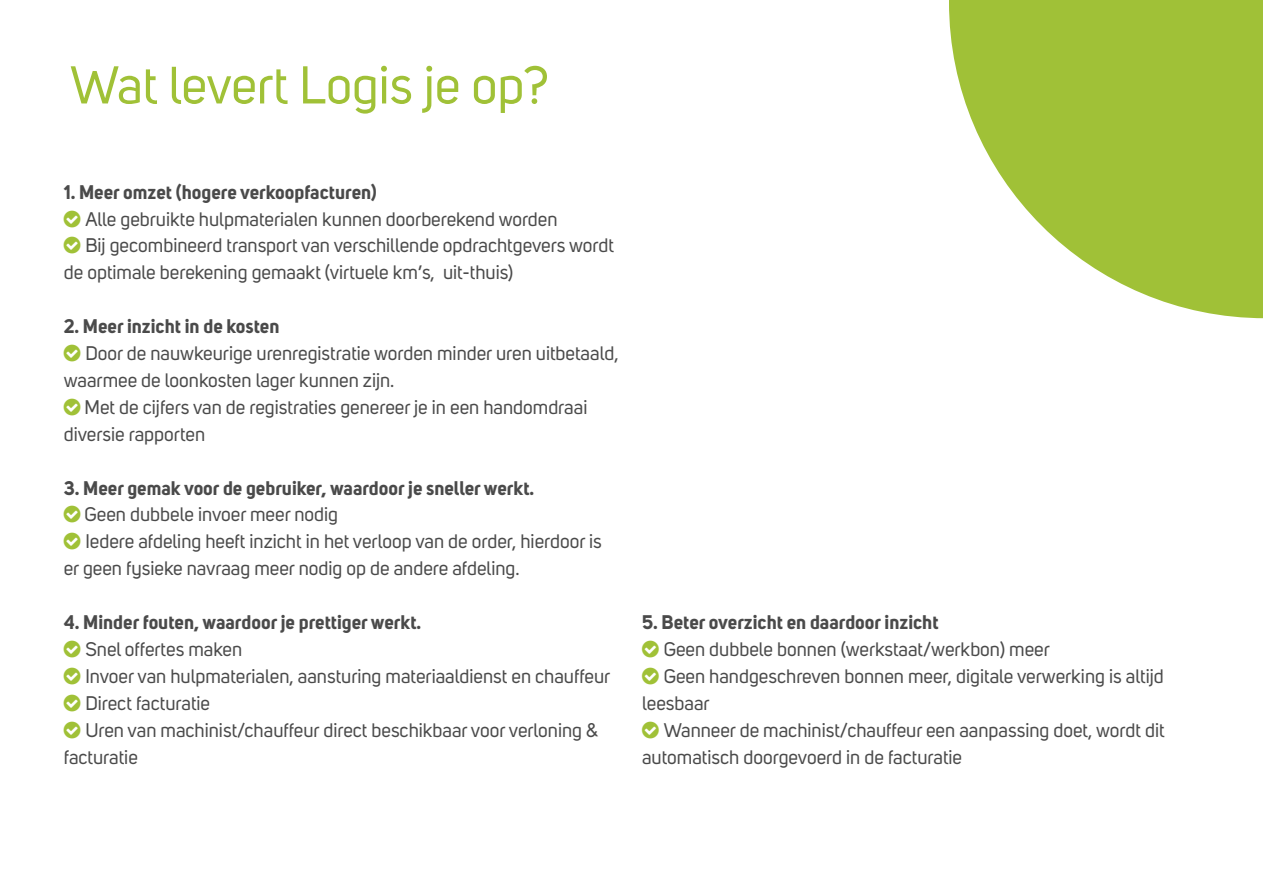
<style>
.page{position:relative;width:1263px;height:893px;background:#fff}
.page>*{position:absolute;margin:0;border:0;box-sizing:border-box;transform-origin:0 0}
.t1{font:52.5px "Uni Sans";color:#a0c137}
.t2{font:19.5px/26.8px "Uni Sans";color:#4a4a4a}
.t3{font:700 19.5px "Uni Sans";color:#4a4a4a}
</style>
<div class="page">
<svg style="left:949px;top:0;width:314px;height:318px;fill:#a0c137"></svg>
<p class="t1" style="left:70px;top:55px;width:480px">Wat levert Logis je op?</p>
<p class="t3" style="left:64px;top:180px;width:315px">1. Meer omzet (hogere verkoopfacturen)</p>
<p class="t2" style="left:85px;top:206px;width:474px">Alle gebruikte hulpmaterialen kunnen doorberekend worden</p>
<p class="t2" style="left:64px;top:232px;width:552px;text-indent:22px">Bij gecombineerd transport van verschillende opdrachtgevers wordt de optimale berekening gemaakt (virtuele km’s, uit-thuis)</p>
<p class="t3" style="left:64px;top:314px;width:217px">2. Meer inzicht in de kosten</p>
<p class="t2" style="left:64px;top:340px;width:556px;text-indent:22px">Door de nauwkeurige urenregistratie worden minder uren uitbetaald, waarmee de loonkosten lager kunnen zijn.</p>
<p class="t2" style="left:64px;top:394px;width:525px;text-indent:21px">Met de cijfers van de registraties genereer je in een handomdraai diversie rapporten</p>
<p class="t3" style="left:64px;top:476px;width:472px">3. Meer gemak voor de gebruiker, waardoor je sneller werkt.</p>
<p class="t2" style="left:85px;top:501px;width:255px">Geen dubbele invoer meer nodig</p>
<p class="t2" style="left:64px;top:528px;width:540px;text-indent:22px">Iedere afdeling heeft inzicht in het verloop van de order, hierdoor is er geen fysieke navraag meer nodig op de andere afdeling.</p>
<p class="t3" style="left:64px;top:610px;width:359px">4. Minder fouten, waardoor je prettiger werkt.</p>
<p class="t2" style="left:85px;top:636px;width:158px">Snel offertes maken</p>
<p class="t2" style="left:85px;top:663px;width:526px">Invoer van hulpmaterialen, aansturing materiaaldienst en chauffeur</p>
<p class="t2" style="left:85px;top:690px;width:126px">Direct facturatie</p>
<p class="t2" style="left:64px;top:717px;width:536px;text-indent:22px">Uren van machinist/chauffeur direct beschikbaar voor verloning &amp; facturatie</p>
<p class="t3" style="left:642px;top:610px;width:298px">5. Beter overzicht en daardoor inzicht</p>
<p class="t2" style="left:664px;top:636px;width:388px">Geen dubbele bonnen (werkstaat/werkbon) meer</p>
<p class="t2" style="left:642px;top:663px;width:523px;text-indent:22px">Geen handgeschreven bonnen meer, digitale verwerking is altijd leesbaar</p>
<p class="t2" style="left:642px;top:717px;width:524px;text-indent:22px">Wanneer de machinist/chauffeur een aanpassing doet, wordt dit automatisch doorgevoerd in de facturatie</p>
</div>
